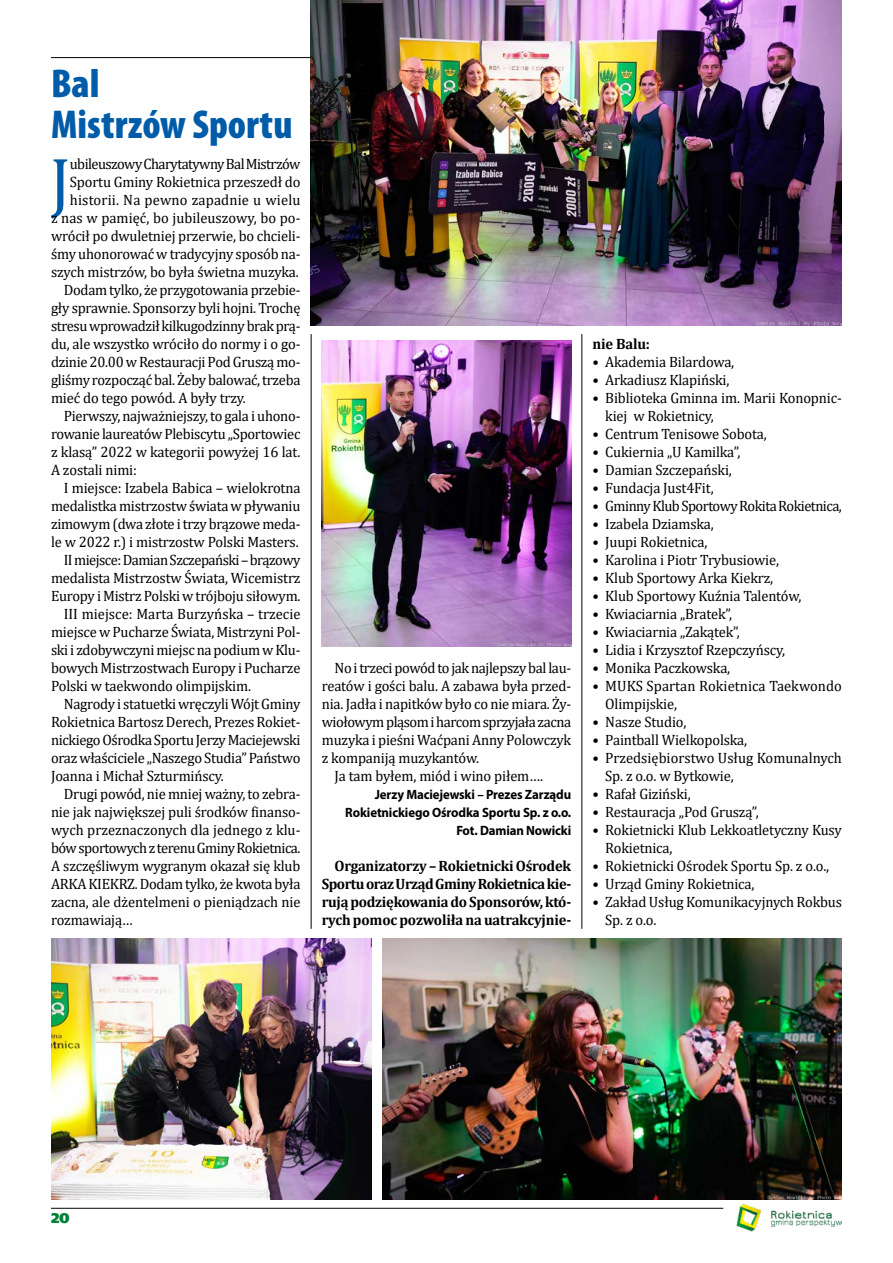
<style>
.page{position:relative;width:893px;height:1263px;background:#fff}
.page>*{position:absolute;margin:0;border:0;box-sizing:border-box;transform-origin:0 0}
.txt_inicjał{font:69px "Cambria";color:#005ca9}
.Tytuł{font:900 condensed 40.5px/40.5px "Myriad Pro";color:#005ca9}
.txt{font:15px/18px "Cambria";letter-spacing:-.01em;color:#000;text-align:justify}
.txt_inicjał-2{font:15px/18px "Cambria";letter-spacing:-.01em;color:#000;text-align:right}
.txt-2{font:700 15px/18px "Cambria";letter-spacing:-.01em;color:#000;text-align:justify}
.txt-3{font:15px "Cambria";letter-spacing:-.035em;color:#000}
.podpis{font:700 13.5px/18px "Myriad Pro";letter-spacing:-.01em;color:#000;text-align:right;scale:.95 1}
.t1{font:13.5px "Humnst 777 X Blk PL";color:#008136}
</style>
<div class="page">
<hr style="left:51px;top:57px;width:332px;height:1px;background:#000">
<hr style="left:51px;top:1208px;width:672px;height:1px;background:#000">
<img style="left:736px;top:1203px;width:106px;height:29px">
<hr style="left:311px;top:334px;width:1px;height:595px;background:#000">
<hr style="left:582px;top:334px;width:1px;height:595px;background:#000">
<img style="left:310px;top:0;width:532px;height:326px">
<img style="left:51px;top:939px;width:320px;height:260px">
<img style="left:383px;top:938px;width:459px;height:261px">
<img style="left:322px;top:340px;width:249px;height:306px">
<p class="Tytuł" style="left:51px;top:64px;width:243px">Bal<br>Mistrzów Sportu</p>
<p class="txt_inicjał" style="left:50px;top:141px;width:22px">J</p>
<p class="txt_inicjał-2" style="left:51px;top:155px;width:251px">ubileuszowy Charytatywny Bal Mistrzów Sportu Gminy Rokietnica przeszedł do historii. Na pewno zapadnie u wielu<br>z nas w pamięć, bo jubileuszowy, bo po&shy;wrócił po dwuletniej przerwie, bo chcieli&shy;śmy uhonorować w tradycyjny sposób na&shy;szych mistrzów, bo była świetna muzyka.</p>
<p class="txt" style="left:51px;top:281px;width:251px;text-indent:13px">Dodam tylko, że przygotowania przebie&shy;gły sprawnie. Sponsorzy byli hojni. Trochę stresu wprowadził kilkugodzinny brak prą&shy;du, ale wszystko wróciło do normy i o go&shy;dzinie 20.00 w Restauracji Pod Gruszą mo&shy;gliśmy rozpocząć bal. Żeby balować, trzeba mieć do tego powód. A były trzy.</p>
<p class="txt" style="left:51px;top:407px;width:251px;text-indent:13px">Pierwszy, najważniejszy, to gala i uhono&shy;rowanie laureatów Plebiscytu „Sportowiec z klasą” 2022 w kategorii powyżej 16 lat.<br>A zostali nimi:</p>
<p class="txt" style="left:51px;top:479px;width:251px;text-indent:13px">I miejsce: Izabela Babica – wielokrotna medalistka mistrzostw świata w pływaniu zimowym (dwa złote i trzy brązowe meda&shy;le w 2022 r.) i mistrzostw Polski Masters.</p>
<p class="txt" style="left:51px;top:551px;width:251px;text-indent:13px">II miejsce: Damian Szczepański – brązowy medalista Mistrzostw Świata, Wicemistrz Europy i Mistrz Polski w trójboju siłowym.</p>
<p class="txt" style="left:51px;top:605px;width:251px;text-indent:13px">III miejsce: Marta Burzyńska – trzecie miejsce w Pucharze Świata, Mistrzyni Pol&shy;ski i zdobywczyni miejsc na podium w Klu&shy;bowych Mistrzostwach Europy i Pucharze Polski w taekwondo olimpijskim.</p>
<p class="txt" style="left:51px;top:695px;width:251px;text-indent:13px">Nagrody i statuetki wręczyli Wójt Gminy Rokietnica Bartosz Derech, Prezes Rokiet&shy;nickiego Ośrodka Sportu Jerzy Maciejewski oraz właściciele „Naszego Studia” Państwo Joanna i Michał Szturmińscy.</p>
<p class="txt" style="left:51px;top:785px;width:251px;text-indent:13px">Drugi powód, nie mniej ważny, to zebra&shy;nie jak największej puli środków finanso&shy;wych przeznaczonych dla jednego z klu&shy;bów sportowych z terenu Gminy Rokietnica.<br>A szczęśliwym wygranym okazał się klub ARKA KIEKRZ. Dodam tylko, że kwota była zacna, ale dżentelmeni o pieniądzach nie rozmawiają…</p>
<p class="txt" style="left:322px;top:659px;width:251px;text-indent:13px">No i trzeci powód to jak najlepszy bal lau&shy;reatów i gości balu. A zabawa była przed&shy;nia. Jadła i napitków było co nie miara. Ży&shy;wiołowym pląsom i harcom sprzyjała zacna muzyka i pieśni Waćpani Anny Polowczyk z kompaniją muzykantów.</p>
<p class="txt" style="left:334px;top:767px;width:210px">Ja tam byłem, miód i wino piłem….</p>
<p class="podpis" style="left:345px;top:785px;width:239px">Jerzy Maciejewski – Prezes Zarządu<br>Rokietnickiego Ośrodka Sportu Sp. z o.o.<br>Fot. Damian Nowicki</p>
<p class="txt-2" style="left:322px;top:857px;width:251px;text-indent:13px">Organizatorzy – Rokietnicki Ośrodek Sportu oraz Urząd Gminy Rokietnica kie&shy;rują podziękowania do Sponsorów, któ&shy;rych pomoc pozwoliła na uatrakcyjnie-</p>
<p class="txt-2" style="left:592px;top:335px;width:59px">nie Balu:</p>
<p class="txt" style="left:592px;top:353px;width:143px">• Akademia Bilardowa,</p>
<p class="txt" style="left:592px;top:371px;width:138px">• Arkadiusz Klapiński,</p>
<p class="txt" style="left:605px;top:389px;width:238px;text-indent:-13px">• Biblioteka Gminna im. Marii Konopnic&shy;kiej w Rokietnicy,</p>
<p class="txt" style="left:592px;top:425px;width:176px">• Centrum Tenisowe Sobota,</p>
<p class="txt" style="left:592px;top:443px;width:150px">• Cukiernia „U Kamilka”,</p>
<p class="txt" style="left:592px;top:461px;width:141px">• Damian Szczepański,</p>
<p class="txt" style="left:592px;top:479px;width:123px">• Fundacja Just4Fit,</p>
<p class="txt-3" style="left:592px;top:497px;width:251px">• Gminny Klub Sportowy Rokita Rokietnica,</p>
<p class="txt" style="left:592px;top:515px;width:123px">• Izabela Dziamska,</p>
<p class="txt" style="left:592px;top:533px;width:116px">• Juupi Rokietnica,</p>
<p class="txt" style="left:592px;top:551px;width:188px">• Karolina i Piotr Trybusiowie,</p>
<p class="txt" style="left:592px;top:569px;width:182px">• Klub Sportowy Arka Kiekrz,</p>
<p class="txt" style="left:592px;top:587px;width:210px">• Klub Sportowy Kuźnia Talentów,</p>
<p class="txt" style="left:592px;top:605px;width:141px">• Kwiaciarnia „Bratek”,</p>
<p class="txt" style="left:592px;top:623px;width:149px">• Kwiaciarnia „Zakątek”,</p>
<p class="txt" style="left:592px;top:641px;width:194px">• Lidia i Krzysztof Rzepczyńscy,</p>
<p class="txt" style="left:592px;top:659px;width:139px">• Monika Paczkowska,</p>
<p class="txt" style="left:605px;top:677px;width:238px;text-indent:-13px">• MUKS Spartan Rokietnica Taekwondo<br>Olimpijskie,</p>
<p class="txt" style="left:592px;top:713px;width:96px">• Nasze Studio,</p>
<p class="txt" style="left:592px;top:731px;width:156px">• Paintball Wielkopolska,</p>
<p class="txt" style="left:605px;top:749px;width:238px;text-indent:-13px">• Przedsiębiorstwo Usług Komunalnych<br>Sp. z o.o. w Bytkowie,</p>
<p class="txt" style="left:592px;top:785px;width:100px">• Rafał Giziński,</p>
<p class="txt" style="left:592px;top:803px;width:168px">• Restauracja „Pod Gruszą”,</p>
<p class="txt" style="left:605px;top:821px;width:238px;text-indent:-13px">• Rokietnicki Klub Lekkoatletyczny Kusy<br>Rokietnica,</p>
<p class="txt" style="left:592px;top:857px;width:238px">• Rokietnicki Ośrodek Sportu Sp. z o.o.,</p>
<p class="txt" style="left:592px;top:875px;width:163px">• Urząd Gminy Rokietnica,</p>
<p class="txt" style="left:605px;top:893px;width:238px;text-indent:-13px">• Zakład Usług Komunikacyjnych Rokbus<br>Sp. z o.o.</p>
<p class="t1" style="left:51px;top:1209px;width:20px">20</p>
</div>
